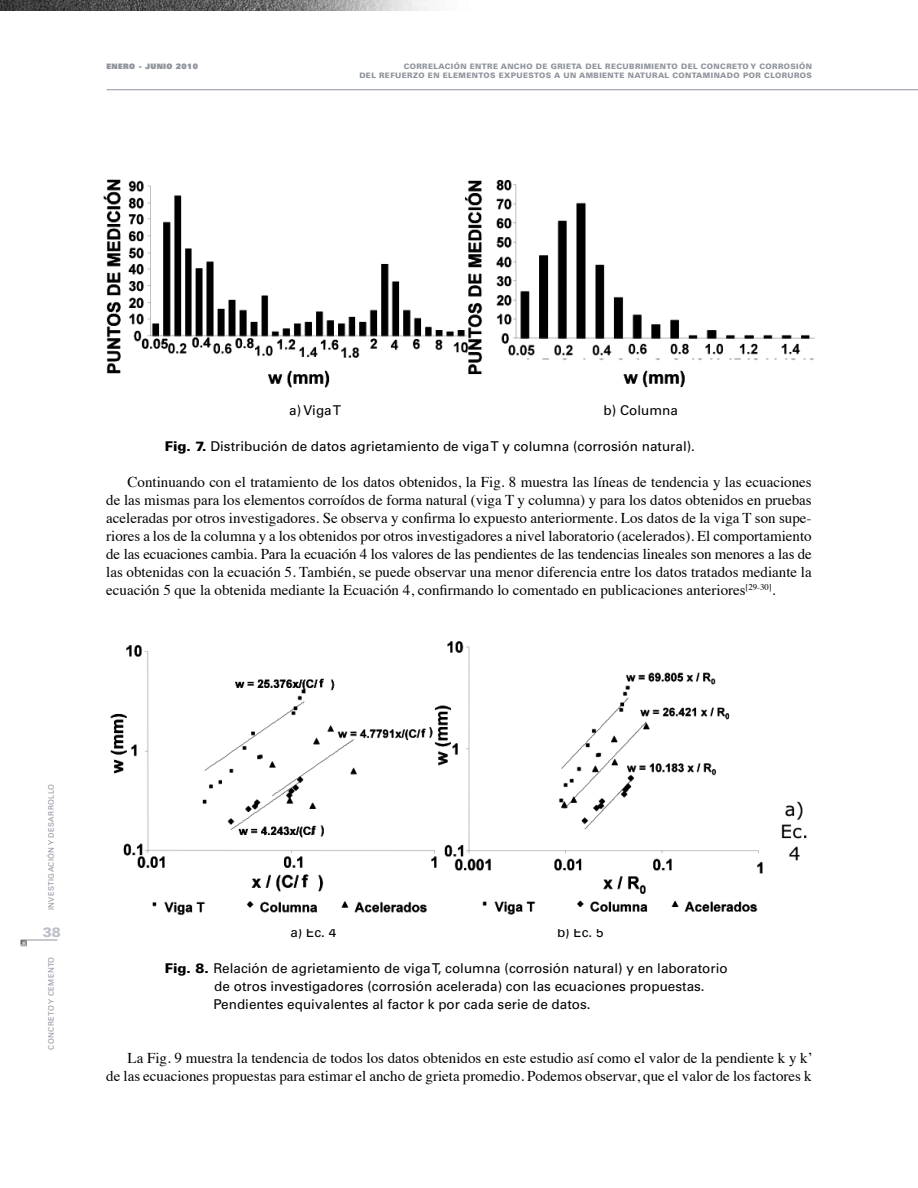
<style>
.page{position:relative;width:918px;height:1188px;background:#fff}
.page>*{position:absolute;margin:0;border:0;box-sizing:border-box;transform-origin:0 0}
.t1{font:15px/18px "Times";color:#000;text-align:justify}
.t2{font:13.5px/18px "Univers";color:#000}
.t3{font:900 13.5px "Univers";color:#bcbfc7}
.t4{font:900 7.5px/9.1px "Univers";letter-spacing:.05em;color:#8f939c;text-align:right}
.t5{font:7.5px "Univers";letter-spacing:.05em;color:#8f939c}
.t6{font:900 7.5px "Univers";letter-spacing:.05em;color:#8f939c}
.s1{font-weight:900}
</style>
<div class="page">
<hr style="left:107px;top:89px;width:811px;height:1px;background:#8f939c">
<hr style="left:21px;top:940px;width:36px;height:1px;background:#8f939c">
<img style="left:0;top:0;width:429px;height:10px">
<svg style="left:21px;top:940px;width:6px;height:6px"></svg>
<img style="left:110px;top:641px;width:697px;height:274px">
<img style="left:103px;top:179px;width:712px;height:209px">
<p class="t6" style="left:106px;top:62px;width:93px">ENERO - JUNIO 2010</p>
<p class="t4" style="left:359px;top:62px;width:454px">CORRELACIÓN ENTRE ANCHO DE GRIETA DEL RECUBRIMIENTO DEL CONCRETO Y CORROSIÓN<br>DEL REFUERZO EN ELEMENTOS EXPUESTOS A UN AMBIENTE NATURAL CONTAMINADO POR CLORUROS</p>
<p class="t2" style="left:289px;top:402px;width:53px">a) Viga T</p>
<p class="t2" style="left:604px;top:402px;width:76px">b) Columna</p>
<p class="t2" style="left:165px;top:438px;width:532px"><span class="s1">Fig. 7.</span> Distribución de datos agrietamiento de viga T y columna (corrosión natural).</p>
<p class="t1" style="left:106px;top:472px;width:707px;text-indent:21px">Continuando con el tratamiento de los datos obtenidos, la Fig. 8 muestra las líneas de tendencia y las ecuaciones de las mismas para los elementos corroídos de forma natural (viga T y columna) y para los datos obtenidos en pruebas aceleradas por otros investigadores. Se observa y confirma lo expuesto anteriormente. Los datos de la viga T son supe&shy;riores a los de la columna y a los obtenidos por otros investigadores a nivel laboratorio (acelerados). El comportamiento de las ecuaciones cambia. Para la ecuación 4 los valores de las pendientes de las tendencias lineales son menores a las de las obtenidas con la ecuación 5. También, se puede observar una menor diferencia entre los datos tratados mediante la ecuación 5 que la obtenida mediante la Ecuación 4, confirmando lo comentado en publicaciones anteriores<sup>[29-30]</sup>.</p>
<p class="t5" style="left:47px;top:910px;width:127px;rotate:-90deg">investigación y desarrollo</p>
<p class="t3" style="left:43px;top:923px;width:20px">38</p>
<p class="t5" style="left:47px;top:1050px;width:94px;rotate:-90deg">concreto y cemento</p>
<p class="t2" style="left:290px;top:924px;width:47px">a) Ec. 4</p>
<p class="t2" style="left:557px;top:924px;width:48px">b) Ec. 5</p>
<p class="t2" style="left:213px;top:960px;width:516px;text-indent:-49px"><span class="s1">Fig. 8.</span> Relación de agrietamiento de viga T, columna (corrosión natural) y en laboratorio de otros investigadores (corrosión acelerada) con las ecuaciones propuestas.<br>Pendientes equivalentes al factor k por cada serie de datos.</p>
<p class="t1" style="left:106px;top:1048px;width:708px;text-align:right">La Fig. 9 muestra la tendencia de todos los datos obtenidos en este estudio así como el valor de la pendiente k y k’<br>de las ecuaciones propuestas para estimar el ancho de grieta promedio. Podemos observar, que el valor de los factores k</p>
</div>
